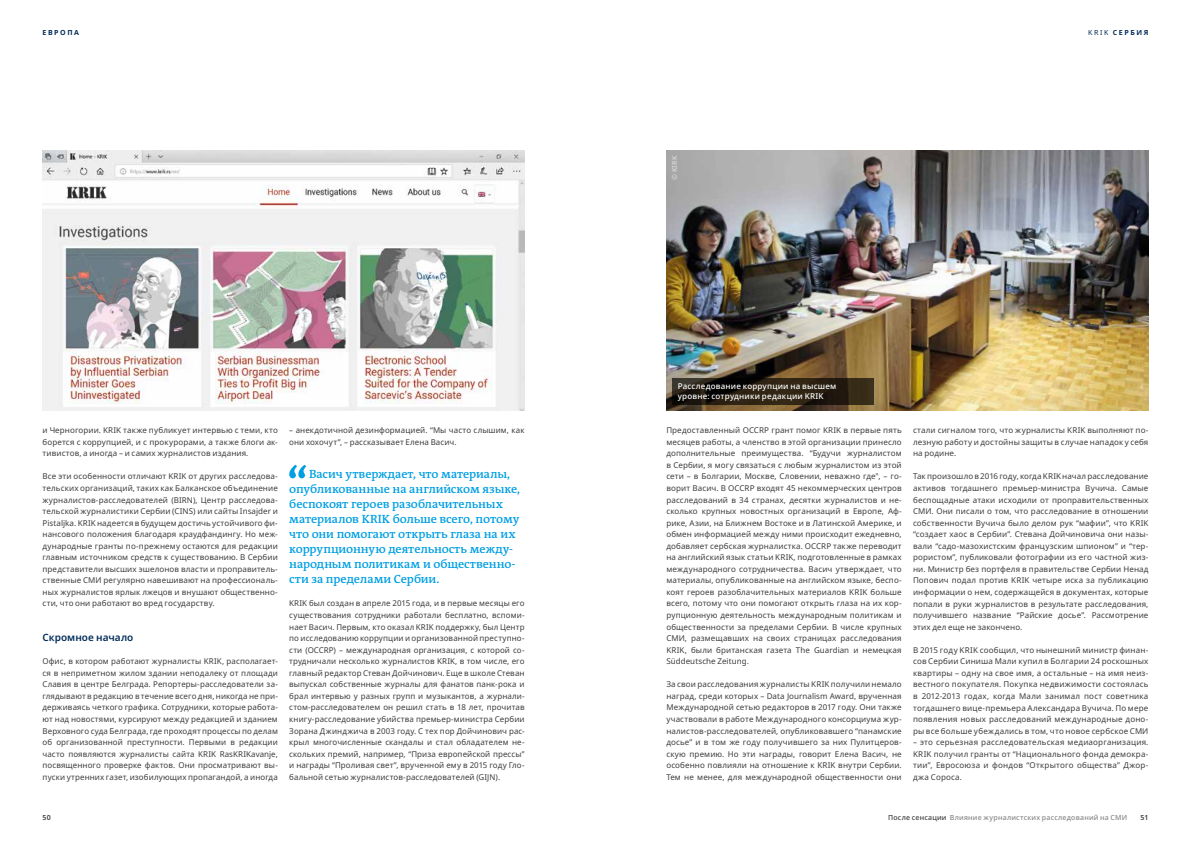
<style>
.page{position:relative;width:1191px;height:842px;background:#fff}
.page>*{position:absolute;margin:0;border:0;box-sizing:border-box;transform-origin:0 0}
.t1{font:600 12px/15px "DW The Antiqua B W6";letter-spacing:-.005em;color:#009fe3}
.t2{font:600 10px "Noto Sans";letter-spacing:.005em;color:#002c58}
.t3{font:8px/11.6px "Noto Sans";letter-spacing:.015em;color:#3c3c3b;text-align:justify}
.t4{font:500 8px/9.6px "Noto Sans";letter-spacing:.025em;color:#fff}
.t5{font:500 7px "Noto Sans";letter-spacing:.03em;color:#878786}
.t6{font:700 7px "Noto Sans";letter-spacing:.225em;color:#002c58}
.t7{font:500 7px "Noto Sans";color:#fff}
.t8{font:600 7px "Noto Sans";color:#3c3c3b}
.s1{font-weight:400}
.s2{color:#3c3c3b}
</style>
<div class="page">
<svg style="left:289px;top:465px;width:17px;height:13px"></svg>
<img style="left:43px;top:150px;width:481px;height:260px">
<img style="left:666px;top:150px;width:482px;height:260px">
<svg style="left:666px;top:371px;width:214px;height:40px;background:#423522"></svg>
<p class="t6" style="left:43px;top:27px;width:38px">ЕВРОПА</p>
<p class="t6" style="left:1088px;top:27px;width:62px"><span class="s1">KRIK</span> СЕРБИЯ</p>
<p class="t7" style="left:669px;top:180px;width:26px;rotate:-90deg">© KIRK</p>
<p class="t3" style="left:43px;top:425px;width:237px">и Черногории. KRIK также публикует интервью с теми, кто борется с коррупцией, и с прокурорами, а также блоги ак&shy;тивистов, а иногда – и самих журналистов издания.</p>
<p class="t3" style="left:43px;top:471px;width:237px">Все эти особенности отличают KRIK от других расследова&shy;тельских организаций, таких как Балканское объединение журналистов-расследователей (BIRN), Центр расследова&shy;тельской журналистики Сербии (CINS) или сайты Insajder и Pistaljka. KRIK надеется в будущем достичь устойчивого фи&shy;нансового положения благодаря краудфандингу. Но меж&shy;дународные гранты по-прежнему остаются для редакции главным источником средств к существованию. В Сербии представители высших эшелонов власти и проправитель&shy;ственные СМИ регулярно навешивают на профессиональ&shy;ных журналистов ярлык лжецов и внушают общественно&shy;сти, что они работают во вред государству.</p>
<p class="t2" style="left:43px;top:630px;width:92px">Скромное начало</p>
<p class="t3" style="left:43px;top:656px;width:237px">Офис, в котором работают журналисты KRIK, располагает&shy;ся в неприметном жилом здании неподалеку от площади Славия в центре Белграда. Репортеры-расследователи за&shy;глядывают в редакцию в течение всего дня, никогда не при&shy;держиваясь четкого графика. Сотрудники, которые работа&shy;ют над новостями, курсируют между редакцией и зданием Верховного суда Белграда, где проходят процессы по делам об организованной преступности. Первыми в редакции часто появляются журналисты сайта KRIK RasKRIKavanje, посвященного проверке фактов. Они просматривают вы&shy;пуски утренних газет, изобилующих пропагандой, а иногда</p>
<p class="t3" style="left:289px;top:425px;width:237px">– анекдотичной дезинформацией. “Мы часто слышим, как они хохочут”, – рассказывает Елена Васич.</p>
<p class="t1" style="left:289px;top:467px;width:232px;text-indent:20px">Васич утверждает, что материалы, опубликованные на английском языке, беспокоят героев разоблачительных материалов KRIK больше всего, потому что они помогают открыть глаза на их коррупционную деятельность между&shy;народным политикам и общественно&shy;сти за пределами Сербии.</p>
<p class="t3" style="left:289px;top:598px;width:237px">KRIK был создан в апреле 2015 года, и в первые месяцы его существования сотрудники работали бесплатно, вспоми&shy;нает Васич. Первым, кто оказал KRIK поддержку, был Центр по исследованию коррупции и организованной преступно&shy;сти (OCCRP) – международная организация, с которой со&shy;трудничали несколько журналистов KRIK, в том числе, его главный редактор Стеван Дойчинович. Еще в школе Стеван выпускал собственные журналы для фанатов панк-рока и брал интервью у разных групп и музыкантов, а журнали&shy;стом-расследователем он решил стать в 18 лет, прочитав книгу-расследование убийства премьер-министра Сербии Зорана Джинджича в 2003 году. С тех пор Дойчинович рас&shy;крыл многочисленные скандалы и стал обладателем не&shy;скольких премий, например, “Приза европейской прессы” и награды “Проливая свет”, врученной ему в 2015 году Гло&shy;бальной сетью журналистов-расследователей (GIJN).</p>
<p class="t4" style="left:677px;top:382px;width:160px">Расследование коррупции на высшем уровне: сотрудники редакции KRIK</p>
<p class="t3" style="left:666px;top:425px;width:237px">Предоставленный OCCRP грант помог KRIK в первые пять месяцев работы, а членство в этой организации принесло дополнительные преимущества. “Будучи журналистом в Сербии, я могу связаться с любым журналистом из этой сети – в Болгарии, Москве, Словении, неважно где", – го&shy;ворит Васич. В OCCRP входят 45 некоммерческих центров расследований в 34 странах, десятки журналистов и не&shy;сколько крупных новостных организаций в Европе, Аф&shy;рике, Азии, на Ближнем Востоке и в Латинской Америке, и обмен информацией между ними происходит ежедневно, добавляет сербская журналистка. OCCRP также переводит на английский язык статьи KRIK, подготовленные в рамках международного сотрудничества. Васич утверждает, что материалы, опубликованные на английском языке, беспо&shy;коят героев разоблачительных материалов KRIK больше всего, потому что они помогают открыть глаза на их кор&shy;рупционную деятельность международным политикам и общественности за пределами Сербии. В числе крупных СМИ, размещавших на своих страницах расследования KRIK, были британская газета The Guardian и немецкая Süddeutsche Zeitung.</p>
<p class="t3" style="left:666px;top:679px;width:237px">За свои расследования журналисты KRIK получили немало наград, среди которых – Data Journalism Award, врученная Международной сетью редакторов в 2017 году. Они также участвовали в работе Международного консорциума жур&shy;налистов-расследователей, опубликовавшего “панамские досье” и в том же году получившего за них Пулитцеров&shy;скую премию. Но эти награды, говорит Елена Васич, не особенно повлияли на отношение к KRIK внутри Сербии.<br>Тем не менее, для международной общественности они</p>
<p class="t3" style="left:913px;top:425px;width:237px">стали сигналом того, что журналисты KRIK выполняют по&shy;лезную работу и достойны защиты в случае нападок у себя на родине.</p>
<p class="t3" style="left:913px;top:471px;width:237px">Так произошло в 2016 году, когда KRIK начал расследование активов тогдашнего премьер-министра Вучича. Самые беспощадные атаки исходили от проправительственных СМИ. Они писали о том, что расследование в отношении собственности Вучича было делом рук “мафии”, что KRIK “создает хаос в Сербии”. Стевана Дойчиновича они назы&shy;вали “садо-мазохистским французским шпионом” и “тер&shy;рористом”, публиковали фотографии из его частной жиз&shy;ни. Министр без портфеля в правительстве Сербии Ненад Попович подал против KRIK четыре иска за публикацию информации о нем, содержащейся в документах, которые попали в руки журналистов в результате расследования, получившего название “Райские досье”. Рассмотрение этих дел еще не закончено.</p>
<p class="t3" style="left:913px;top:644px;width:237px">В 2015 году KRIK сообщил, что нынешний министр финан&shy;сов Сербии Синиша Мали купил в Болгарии 24 роскошных квартиры – одну на свое имя, а остальные – на имя неиз&shy;вестного покупателя. Покупка недвижимости состоялась в 2012-2013 годах, когда Мали занимал пост советника тогдашнего вице-премьера Александара Вучича. По мере появления новых расследований международные доно&shy;ры все больше убеждались в том, что новое сербское СМИ</p>
<p class="t3" style="left:913px;top:737px;width:237px">– это серьезная расследовательская медиаорганизация.<br>KRIK получил гранты от “Национального фонда демокра&shy;тии”, Евросоюза и фондов “Открытого общества” Джор&shy;джа Сороса.</p>
<p class="t8" style="left:43px;top:813px;width:10px">50</p>
<p class="t5" style="left:888px;top:813px;width:240px"><span class="s2">После сенсации</span> Влияние журналистских расследований на СМИ</p>
<p class="t8" style="left:1140px;top:813px;width:9px">51</p>
</div>
